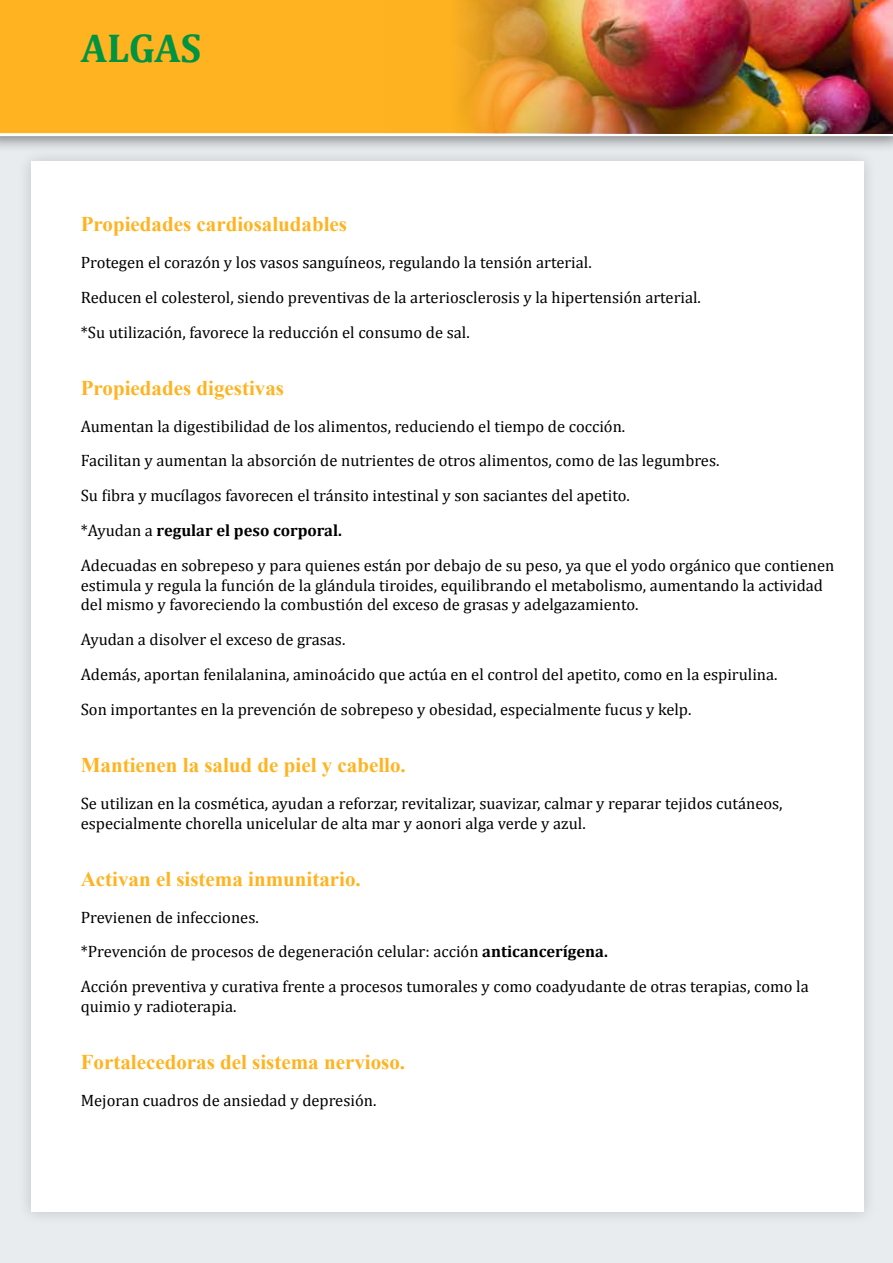
<style>
.page{position:relative;width:893px;height:1263px;background:#fff}
.page>*{position:absolute;margin:0;border:0;box-sizing:border-box;transform-origin:0 0}
.t1{font:700 40.5px "Cambria";letter-spacing:-.01em;color:#009341}
.t2{font:700 21px "Times New Roman";color:#ffb320}
.t3{font:16.5px/34.8px "Cambria";color:#000}
.s1{font-weight:700}
</style>
<div class="page">
<div style="left:0;top:96px;width:893px;height:1167px;background:#e8ecee"></div>
<div style="left:17px;top:147px;width:860px;height:1079px;background:#e0e4e6"></div>
<div style="left:31px;top:162px;width:832px;height:1050px;background:#fff"></div>
<div style="left:0;top:0;width:893px;height:153px;background:#000;opacity:.5"></div>
<div style="left:0;top:0;width:893px;height:136px;background:#ffb320"></div>
<img style="left:386px;top:0;width:507px;height:133px">
<h1 class="t1" style="left:81px;top:23px;width:122px">ALGAS</h1>
<p class="t2" style="left:81px;top:210px;width:268px">Propiedades cardiosaludables</p>
<p class="t3" style="left:81px;top:245px;width:622px">Protegen el corazón y los vasos sanguíneos, regulando la tensión arterial.<br>Reducen el colesterol, siendo preventivas de la arteriosclerosis y la hipertensión arterial. *Su utilización, favorece la reducción el consumo de sal.</p>
<p class="t2" style="left:81px;top:373px;width:205px">Propiedades digestivas</p>
<p class="t3" style="left:81px;top:408px;width:755px">Aumentan la digestibilidad de los alimentos, reduciendo el tiempo de cocción.<br>Facilitan y aumentan la absorción de nutrientes de otros alimentos, como de las legumbres.<br>Su fibra y mucílagos favorecen el tránsito intestinal y son saciantes del apetito.<br>*Ayudan a <span class="s1">regular el peso corporal.<br></span>Adecuadas en sobrepeso y para quienes están por debajo de su peso, ya que el yodo orgánico que contienen</p>
<p class="t3" style="left:81px;top:575px;width:744px;line-height:19.8px">estimula y regula la función de la glándula tiroides, equilibrando el metabolismo, aumentando la actividad del mismo y favoreciendo la combustión del exceso de grasas y adelgazamiento.</p>
<p class="t3" style="left:81px;top:622px;width:698px">Ayudan a disolver el exceso de grasas.<br>Además, aportan fenilalanina, aminoácido que actúa en el control del apetito, como en la espirulina.<br>Son importantes en la prevención de sobrepeso y obesidad, especialmente fucus y kelp.</p>
<p class="t2" style="left:81px;top:750px;width:326px">Mantienen la salud de piel y cabello.</p>
<p class="t3" style="left:81px;top:793px;width:703px;line-height:19.8px">Se utilizan en la cosmética, ayudan a reforzar, revitalizar, suavizar, calmar y reparar tejidos cutáneos, especialmente chorella unicelular de alta mar y aonori alga verde y azul.</p>
<p class="t2" style="left:81px;top:864px;width:281px">Activan el sistema inmunitario.</p>
<p class="t3" style="left:81px;top:899px;width:729px">Previenen de infecciones.<br>*Prevención de procesos de degeneración celular: acción <span class="s1">anticancerígena.<br></span>Acción preventiva y curativa frente a procesos tumorales y como coadyudante de otras terapias, como la</p>
<p class="t3" style="left:81px;top:989px;width:157px">quimio y radioterapia.</p>
<p class="t2" style="left:81px;top:1048px;width:326px">Fortalecedoras del sistema nervioso.</p>
<p class="t3" style="left:81px;top:1083px;width:297px">Mejoran cuadros de ansiedad y depresión.</p>
</div>
